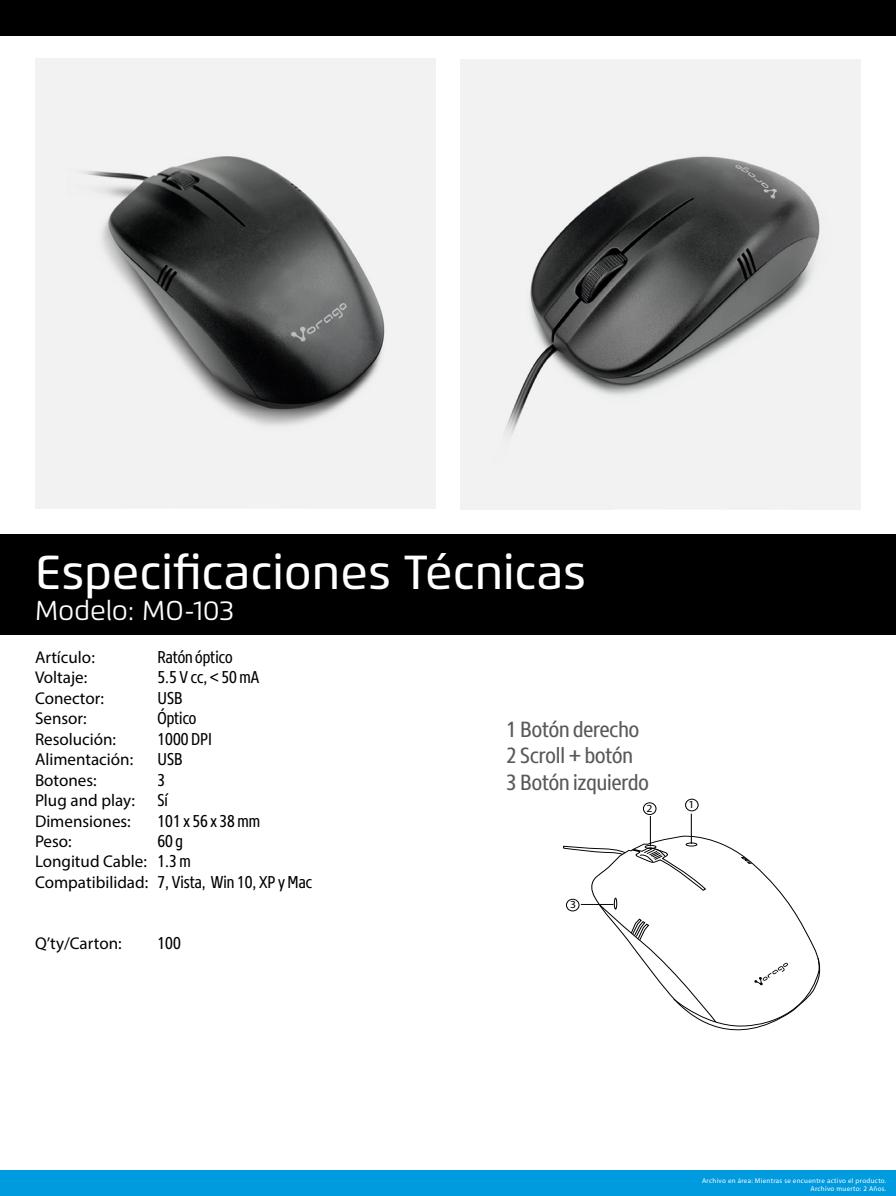
<style>
.page{position:relative;width:896px;height:1196px;background:#fff}
.page>*{position:absolute;margin:0;border:0;box-sizing:border-box;transform-origin:0 0}
.t1{font:500 47.69px "Flexo";color:#fff}
.t2{font:27.21px "Flexo";color:#fff}
.t3{font:21.88px/26.2px "Core Sans N47 Cn";color:#58595b;scale:1.08 1}
.t4{font:17.06px "Myriad Pro";color:#000}
.t5{font:17.06px "Core Sans N47 Cn";color:#000}
.t6{font:17.06px "Core Sans N47 Cn";letter-spacing:.075em;color:#000}
.t7{font:10.76px "Myriad Pro";color:#000;scale:1.08 1}
.t8{font:7px/7.9px "Myriad Pro";letter-spacing:.04em;color:#fff;text-align:right}
.s1{font-family:"Core Sans N47 Cn"}
.s2{font-family:"Myriad Pro"}
</style>
<div class="page">
<div style="left:0;top:1170px;width:896px;height:25px;background:#009ade"></div>
<div style="left:0;top:534px;width:896px;height:100px;background:#000"></div>
<div style="left:0;top:0;width:896px;height:35px;background:#000"></div>
<img style="left:35px;top:59px;width:401px;height:449px">
<img style="left:460px;top:59px;width:401px;height:450px">
<div style="left:685px;top:798px;width:13px;height:13px;border:1px solid #000;border-radius:50%"></div>
<div style="left:566px;top:898px;width:13px;height:13px;border:1px solid #000;border-radius:50%"></div>
<div style="left:643px;top:802px;width:13px;height:12px;border:1px solid #000;border-radius:50%"></div>
<svg style="left:591px;top:832px;width:230px;height:199px"></svg>
<svg style="left:741px;top:856px;width:11px;height:7px"></svg>
<svg style="left:563px;top:845px;width:62px;height:9px"></svg>
<hr style="left:691px;top:813px;width:1px;height:30px;background:#000">
<div style="left:686px;top:842px;width:11px;height:4px;border:1px solid #000;border-radius:50%"></div>
<hr style="left:650px;top:815px;width:1px;height:31px;background:#000">
<hr style="left:581px;top:904px;width:32px;height:1px;background:#000">
<svg style="left:632px;top:845px;width:74px;height:45px"></svg>
<svg style="left:599px;top:897px;width:221px;height:132px"></svg>
<h1 class="t1" style="left:35px;top:543px;width:553px">Especificaciones Técnicas</h1>
<h2 class="t2" style="left:35px;top:594px;width:201px">Modelo: MO-103</h2>
<p class="t4" style="left:35px;top:646px;width:61px">Artículo:</p>
<p class="t5" style="left:158px;top:646px;width:77px">Ratón óptico</p>
<p class="t4" style="left:35px;top:667px;width:54px">Voltaje:</p>
<p class="t5" style="left:157px;top:667px;width:103px">5.5 V cc, &lt; 50mA</p>
<p class="t4" style="left:35px;top:687px;width:70px">Conector:</p>
<p class="t5" style="left:157px;top:687px;width:27px">USB</p>
<p class="t4" style="left:35px;top:708px;width:53px">Sensor:</p>
<p class="t5" style="left:158px;top:707px;width:40px">Óptico</p>
<p class="t4" style="left:35px;top:728px;width:83px">Resolución:</p>
<p class="t5" style="left:158px;top:728px;width:56px">1000 DPI</p>
<p class="t4" style="left:35px;top:748px;width:100px">Alimentación:</p>
<p class="t5" style="left:157px;top:748px;width:27px">USB</p>
<p class="t4" style="left:35px;top:769px;width:63px">Botones:</p>
<p class="t5" style="left:158px;top:769px;width:9px">3</p>
<p class="t4" style="left:35px;top:789px;width:102px">Plug and play:</p>
<p class="t5" style="left:158px;top:789px;width:12px">Sí</p>
<p class="t4" style="left:35px;top:810px;width:97px">Dimensiones:</p>
<p class="t6" style="left:158px;top:810px;width:104px">101x56x38mm</p>
<p class="t4" style="left:35px;top:830px;width:38px">Peso:</p>
<p class="t5" style="left:157px;top:830px;width:27px">60g</p>
<p class="t4" style="left:35px;top:851px;width:157px">Longitud Cable: <span class="s1">1.3m</span></p>
<p class="t5" style="left:35px;top:871px;width:279px"><span class="s2">Compatibilidad:</span> 7, Vista, Win 10, XP yMac</p>
<p class="t4" style="left:35px;top:932px;width:88px">Q’ty/Carton:</p>
<p class="t5" style="left:158px;top:932px;width:25px">100</p>
<p class="t3" style="left:506px;top:716px;width:134px">1 Botón derecho<br>2 Scroll + botón<br>3 Botón izquierdo</p>
<p class="t7" style="left:570px;top:897px;width:7px">3</p>
<p class="t7" style="left:647px;top:801px;width:7px">2</p>
<p class="t7" style="left:689px;top:797px;width:7px">1</p>
<p class="t8" style="left:702px;top:1176px;width:186px">Archivo en área: Mientras se encuentre activo el producto.<br>Archivo muerto: 2 Años.</p>
</div>
